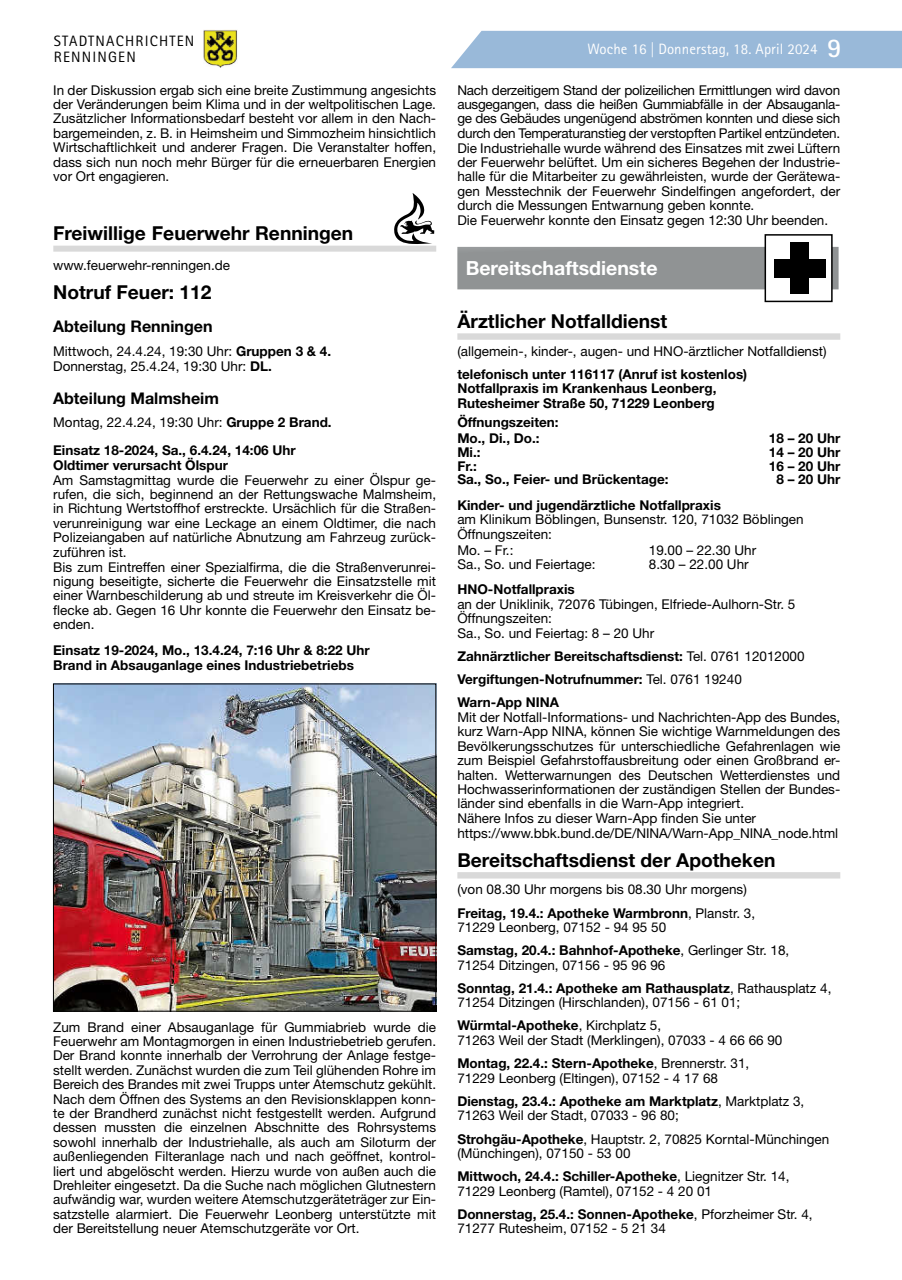
<style>
.page{position:relative;width:902px;height:1280px;background:#fff}
.page>*{position:absolute;margin:0;border:0;box-sizing:border-box;transform-origin:0 0}
.t1{font:700 19.5px "Helvetica Neue";color:#fff}
.t2{font:700 19.2px "Helvetica Neue LT Pro";color:#000}
.t3{font:700 19.2px "Helvetica Neue";color:#000}
.t4{font:700 16.05px "Helvetica Neue LT Pro";color:#000}
.t5{font:15px "Rotis Sans Serif Std";letter-spacing:.01em;color:#fff}
.t6{font:15px/16.5px "Rotis Sans Serif Std";letter-spacing:.08em;color:#000}
.t7{font:13.5px/14.4px "Helvetica Neue LT Pro";color:#000}
.t8{font:700 13.5px/14.5px "Helvetica Neue LT Pro";color:#000}
.s1{font-family:"Helvetica Neue LT Pro";font-weight:300}
.s2{font-weight:700;font-size:27px}
.s3{font-weight:700}
.s4{font-weight:400}
</style>
<div class="page">
<img style="left:204px;top:30px;width:33px;height:38px">
<div style="left:451px;top:31px;width:450px;height:37px;background:#99b9d9"></div>
<svg style="left:394px;top:193px;width:40px;height:51px"></svg>
<div style="left:53px;top:246px;width:383px;height:6px;background:#d9d9d9"></div>
<img style="left:55px;top:686px;width:379px;height:323px">
<div style="left:53px;top:684px;width:383px;height:327px;border:1px solid #000"></div>
<div style="left:457px;top:333px;width:383px;height:7px;background:#d9d9d9"></div>
<div style="left:457px;top:872px;width:383px;height:6px;background:#d9d9d9"></div>
<div style="left:457px;top:247px;width:381px;height:42px;background:#909394"></div>
<div style="left:765px;top:235px;width:66px;height:66px;background:#fff"></div>
<div style="left:764px;top:234px;width:68px;height:68px;border:2px solid #000"></div>
<div style="left:790px;top:243px;width:18px;height:51px;background:#000"></div>
<div style="left:774px;top:259px;width:51px;height:19px;background:#000"></div>
<p class="t6" style="left:54px;top:32px;width:142px">STADTNACHRICHTEN<br>RENNINGEN</p>
<p class="t5" style="left:587px;top:40px;width:255px">Woche 16 <span class="s1">|</span> Donnerstag, 18. April 2024 <span class="s2">9</span></p>
<p class="t7" style="left:53px;top:82px;width:384px;text-align:justify">In der Diskussion ergab sich eine breite Zustimmung angesichts der Veränderungen beim Klima und in der weltpolitischen Lage.<br>Zusätzlicher Informationsbedarf besteht vor allem in den Nach&shy;bargemeinden, z. B. in Heimsheim und Simmozheim hinsichtlich Wirtschaftlichkeit und anderer Fragen. Die Veranstalter hoffen, dass sich nun noch mehr Bürger für die erneuerbaren Energien vor Ort engagieren.</p>
<p class="t7" style="left:457px;top:82px;width:384px">Nach derzeitigem Stand der polizeilichen Ermittlungen wird davon ausgegangen, dass die heißen Gummiabfälle in der Absauganla&shy;ge des Gebäudes ungenügend abströmen konnten und diese sich durch den Temperaturanstieg der verstopften Partikel entzündeten.<br>Die Industriehalle wurde während des Einsatzes mit zwei Lüftern der Feuerwehr belüftet. Um ein sicheres Begehen der Industrie&shy;halle für die Mitarbeiter zu gewährleisten, wurde der Gerätewa&shy;gen Messtechnik der Feuerwehr Sindelfingen angefordert, der durch die Messungen Entwarnung geben konnte.<br>Die Feuerwehr konnte den Einsatz gegen 12:30 Uhr beenden.</p>
<h1 class="t1" style="left:465px;top:256px;width:193px">Bereitschaftsdienste</h1>
<h2 class="t2" style="left:457px;top:310px;width:211px">Ärztlicher Notfalldienst</h2>
<p class="t7" style="left:457px;top:343px;width:371px">(allgemein-, kinder-, augen- und HNO-ärztlicher Notfalldienst)</p>
<p class="t8" style="left:457px;top:366px;width:291px">telefonisch unter 116117 (Anruf ist kostenlos)<br>Notfallpraxis im Krankenhaus Leonberg,<br>Rutesheimer Straße 50, 71229 Leonberg</p>
<p class="t8" style="left:457px;top:413px;width:103px;line-height:16.2px">Öffnungszeiten:<br>Mo., Di., Do.:</p>
<h2 class="t3" style="left:53px;top:221px;width:301px">Freiwillige Feuerwehr Renningen</h2>
<p class="t7" style="left:53px;top:257px;width:178px">www.feuerwehr-renningen.de</p>
<h2 class="t2" style="left:53px;top:281px;width:160px">Notruf Feuer: 112</h2>
<p class="t4" style="left:53px;top:317px;width:161px">Abteilung Renningen</p>
<p class="t7" style="left:53px;top:343px;width:279px;line-height:15px">Mittwoch, 24.4.24, 19:30 Uhr: <span class="s3">Gruppen 3 &amp; 4.<br></span>Donnerstag, 25.4.24, 19:30 Uhr: <span class="s3">DL.</span></p>
<p class="t4" style="left:53px;top:388px;width:167px">Abteilung Malmsheim</p>
<p class="t8" style="left:53px;top:408px;width:280px;line-height:27.8px"><span class="s4">Montag, 22.4.24, 19:30 Uhr:</span> Gruppe 2 Brand.<br>Einsatz 18-2024, Sa., 6.4.24, 14:06 Uhr</p>
<p class="t8" style="left:53px;top:457px;width:176px">Oldtimer verursacht Ölspur</p>
<p class="t7" style="left:53px;top:472px;width:384px">Am Samstagmittag wurde die Feuerwehr zu einer Ölspur ge&shy;rufen, die sich, beginnend an der Rettungswache Malmsheim, in Richtung Wertstoffhof erstreckte. Ursächlich für die Straßen&shy;verunreinigung war eine Leckage an einem Oldtimer, die nach Polizeiangaben auf natürliche Abnutzung am Fahrzeug zurück&shy;zuführen ist.<br>Bis zum Eintreffen einer Spezialfirma, die die Straßenverunrei&shy;nigung beseitigte, sicherte die Feuerwehr die Einsatzstelle mit einer Warnbeschilderung ab und streute im Kreisverkehr die Öl&shy;flecke ab. Gegen 16 Uhr konnte die Feuerwehr den Einsatz be&shy;enden.</p>
<p class="t8" style="left:53px;top:642px;width:318px;line-height:15px">Einsatz 19-2024, Mo., 13.4.24, 7:16 Uhr &amp; 8:22 Uhr<br>Brand in Absauganlage eines Industriebetriebs</p>
<p class="t8" style="left:768px;top:430px;width:73px">18 – 20 Uhr</p>
<p class="t8" style="left:457px;top:444px;width:25px">Mi.:</p>
<p class="t8" style="left:768px;top:444px;width:73px">14 – 20 Uhr</p>
<p class="t8" style="left:457px;top:458px;width:21px">Fr.:</p>
<p class="t8" style="left:768px;top:458px;width:73px">16 – 20 Uhr</p>
<p class="t8" style="left:457px;top:472px;width:213px">Sa., So., Feier- und Brückentage:</p>
<p class="t8" style="left:776px;top:472px;width:65px">8 – 20 Uhr</p>
<p class="t8" style="left:457px;top:497px;width:265px">Kinder- und jugendärztliche Notfallpraxis</p>
<p class="t7" style="left:457px;top:512px;width:348px">am Klinikum Böblingen, Bunsenstr. 120, 71032 Böblingen<br>Öffnungszeiten:</p>
<p class="t7" style="left:457px;top:543px;width:58px">Mo. – Fr.:</p>
<p class="t7" style="left:648px;top:543px;width:109px">19.00 – 22.30 Uhr</p>
<p class="t7" style="left:457px;top:557px;width:140px">Sa., So. und Feiertage:</p>
<p class="t7" style="left:648px;top:557px;width:101px">8.30 – 22.00 Uhr</p>
<p class="t8" style="left:457px;top:582px;width:119px">HNO-Notfallpraxis</p>
<p class="t7" style="left:457px;top:596px;width:339px">an der Uniklinik, 72076 Tübingen, Elfriede-Aulhorn-Str. 5<br>Öffnungszeiten:<br>Sa., So. und Feiertag: 8 – 20 Uhr</p>
<p class="t8" style="left:457px;top:644px;width:349px;line-height:23.1px">Zahnärztlicher Bereitschaftsdienst: <span class="s4">Tel. 0761 12012000<br></span>Vergiftungen-Notrufnummer: <span class="s4">Tel. 0761 19240<br></span>Warn-App NINA</p>
<p class="t7" style="left:457px;top:710px;width:384px">Mit der Notfall-Informations- und Nachrichten-App des Bundes, kurz Warn-App NINA, können Sie wichtige Warnmeldungen des Bevölkerungsschutzes für unterschiedliche Gefahrenlagen wie zum Beispiel Gefahrstoffausbreitung oder einen Großbrand er&shy;halten. Wetterwarnungen des Deutschen Wetterdienstes und Hochwasserinformationen der zuständigen Stellen der Bundes&shy;länder sind ebenfalls in die Warn-App integriert.<br>Nähere Infos zu dieser Warn-App finden Sie unter https://www.bbk.bund.de/DE/NINA/Warn-App_NINA_node.html</p>
<h2 class="t2" style="left:457px;top:848px;width:319px">Bereitschaftsdienst der Apotheken</h2>
<p class="t7" style="left:457px;top:878px;width:299px;line-height:23.1px">(von 08.30 Uhr morgens bis 08.30 Uhr morgens)<br><span class="s3">Freitag, 19.4.: Apotheke Warmbronn</span>, Planstr. 3,</p>
<p class="t7" style="left:457px;top:915px;width:333px;line-height:23.1px">71229 Leonberg, 07152 - 94 95 50<br><span class="s3">Samstag, 20.4.: Bahnhof-Apotheke</span>, Gerlinger Str. 18,</p>
<p class="t7" style="left:457px;top:953px;width:375px;line-height:23.1px">71254 Ditzingen, 07156 - 95 96 96<br><span class="s3">Sonntag, 21.4.: Apotheke am Rathausplatz</span>, Rathausplatz 4,</p>
<p class="t7" style="left:457px;top:991px;width:284px;line-height:23.1px">71254 Ditzingen (Hirschlanden), 07156 - 61 01;<br><span class="s3">Würmtal-Apotheke</span>, Kirchplatz 5,</p>
<p class="t7" style="left:457px;top:1028px;width:326px;line-height:23.1px">71263 Weil der Stadt (Merklingen), 07033 - 4 66 66 90<br><span class="s3">Montag, 22.4.: Stern-Apotheke</span>, Brennerstr. 31,</p>
<p class="t7" style="left:457px;top:1066px;width:348px;line-height:23.1px">71229 Leonberg (Eltingen), 07152 - 4 17 68<br><span class="s3">Dienstag, 23.4.: Apotheke am Marktplatz</span>, Marktplatz 3,</p>
<p class="t7" style="left:457px;top:1104px;width:373px;line-height:23.1px">71263 Weil der Stadt, 07033 - 96 80;<br><span class="s3">Strohgäu-Apotheke</span>, Hauptstr. 2, 70825 Korntal-Münchingen</p>
<p class="t7" style="left:457px;top:1141px;width:333px;line-height:23.1px">(Münchingen), 07150 - 53 00<br><span class="s3">Mittwoch, 24.4.: Schiller-Apotheke</span>, Liegnitzer Str. 14,</p>
<p class="t7" style="left:457px;top:1179px;width:357px;line-height:23.1px">71229 Leonberg (Ramtel), 07152 - 4 20 01<br><span class="s3">Donnerstag, 25.4.: Sonnen-Apotheke</span>, Pforzheimer Str. 4,</p>
<p class="t7" style="left:457px;top:1221px;width:210px">71277 Rutesheim, 07152 - 5 21 34</p>
<p class="t7" style="left:53px;top:1019px;width:384px;text-align:justify">Zum Brand einer Absauganlage für Gummiabrieb wurde die Feuerwehr am Montagmorgen in einen Industriebetrieb gerufen.<br>Der Brand konnte innerhalb der Verrohrung der Anlage festge&shy;stellt werden. Zunächst wurden die zum Teil glühenden Rohre im Bereich des Brandes mit zwei Trupps unter Atemschutz gekühlt.<br>Nach dem Öffnen des Systems an den Revisionsklappen konn&shy;te der Brandherd zunächst nicht festgestellt werden. Aufgrund dessen mussten die einzelnen Abschnitte des Rohrsystems sowohl innerhalb der Industriehalle, als auch am Siloturm der außenliegenden Filteranlage nach und nach geöffnet, kontrol&shy;liert und abgelöscht werden. Hierzu wurde von außen auch die Drehleiter eingesetzt. Da die Suche nach möglichen Glutnestern aufwändig war, wurden weitere Atemschutzgeräteträger zur Ein&shy;satzstelle alarmiert. Die Feuerwehr Leonberg unterstützte mit der Bereitstellung neuer Atemschutzgeräte vor Ort.</p>
</div>
